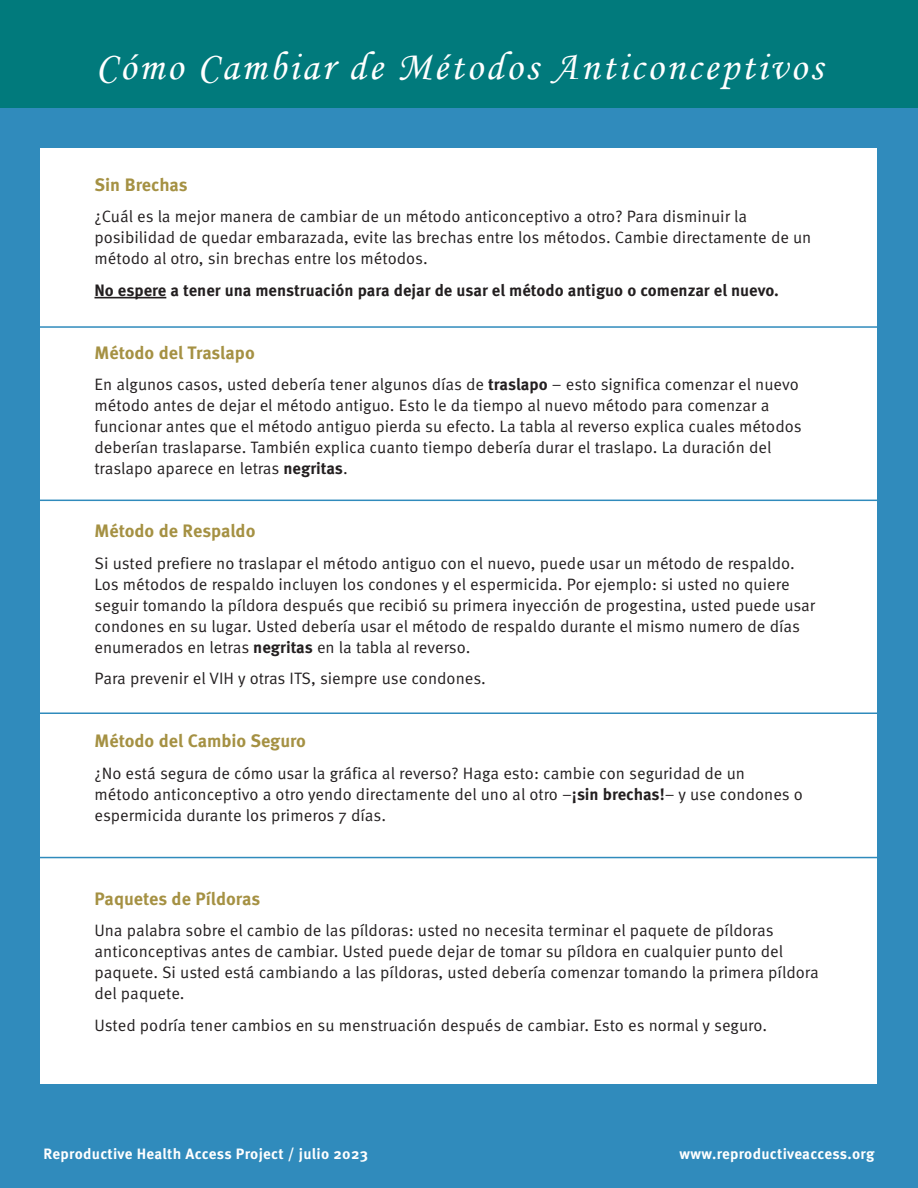
<style>
.page{position:relative;width:918px;height:1188px;background:#308bbc}
.page>*{position:absolute;margin:0;border:0;box-sizing:border-box;transform-origin:0 0}
.t1{font:40.5px "Monotype Corsiva";letter-spacing:.07em;color:#fff}
.body_front{font:700 18px "Meta Pro";color:#a59143}
.subhead_front{font:700 18px "Meta Pro";color:#a59143}
.body_front-2{font:16.5px/21px "Meta Pro Norm";color:#231f20}
.body_front-3{font:700 16.5px "Meta Pro";color:#231f20}
.body{font:700 15px "Meta Pro";letter-spacing:.02em;color:#fff}
.s1{font-family:"Meta Pro";font-weight:700}
</style>
<div class="page">
<div style="left:40px;top:148px;width:838px;height:936px;background:#fff"></div>
<div style="left:0;top:0;width:918px;height:108px;background:#017a7c"></div>
<hr style="left:94px;top:297px;width:72px;height:1px;background:#231f20">
<hr style="left:18px;top:326px;width:877px;height:2px;background:#308bbc">
<hr style="left:18px;top:500px;width:877px;height:1px;background:#308bbc">
<hr style="left:18px;top:712px;width:877px;height:2px;background:#308bbc">
<hr style="left:18px;top:857px;width:877px;height:1px;background:#308bbc">
<p class="t1" style="left:96px;top:42px;width:728px">Cómo Cambiar de Métodos Anticonceptivos</p>
<p class="subhead_front" style="left:94px;top:170px;width:95px">Sin Brechas</p>
<p class="body_front-2" style="left:94px;top:205px;width:718px">¿Cuál es la mejor manera de cambiar de un método anticonceptivo a otro? Para disminuir la posibilidad de quedar embarazada, evite las brechas entre los métodos. Cambie directamente de un método al otro, sin brechas entre los métodos.</p>
<p class="body_front-3" style="left:94px;top:277px;width:686px">No espere a tener una menstruación para dejar de usar el método antiguo o comenzar el nuevo.</p>
<p class="body_front" style="left:94px;top:338px;width:162px">Método del Traslapo</p>
<p class="body_front-2" style="left:94px;top:373px;width:709px">En algunos casos, usted debería tener algunos días de <span class="s1">traslapo</span> – esto significa comenzar el nuevo método antes de dejar el método antiguo. Esto le da tiempo al nuevo método para comenzar a funcionar antes que el método antiguo pierda su efecto. La tabla al reverso explica cuales métodos deberían traslaparse. También explica cuanto tiempo debería durar el traslapo. La duración del traslapo aparece en letras <span class="s1">negritas</span>.</p>
<p class="body_front" style="left:94px;top:517px;width:162px">Método de Respaldo</p>
<p class="body_front-2" style="left:94px;top:551px;width:722px">Si usted prefiere no traslapar el método antiguo con el nuevo, puede usar un método de respaldo.<br>Los métodos de respaldo incluyen los condones y el espermicida. Por ejemplo: si usted no quiere seguir tomando la píldora después que recibió su primera inyección de progestina, usted puede usar condones en su lugar. Usted debería usar el método de respaldo durante el mismo numero de días enumerados en letras <span class="s1">negritas</span> en la tabla al reverso.</p>
<p class="body_front-2" style="left:94px;top:667px;width:393px">Para prevenir el VIH y otras ITS, siempre use condones.</p>
<p class="body_front" style="left:94px;top:727px;width:213px">Método del Cambio Seguro</p>
<p class="body_front-2" style="left:94px;top:761px;width:710px">¿No está segura de cómo usar la gráfica al reverso? Haga esto: cambie con seguridad de un método anticonceptivo a otro yendo directamente del uno al otro –<span class="s1">¡sin brechas!</span>– y use condones o espermicida durante los primeros 7 días.</p>
<p class="subhead_front" style="left:94px;top:884px;width:167px">Paquetes de Píldoras</p>
<p class="body_front-2" style="left:94px;top:919px;width:726px">Una palabra sobre el cambio de las píldoras: usted no necesita terminar el paquete de píldoras anticonceptivas antes de cambiar. Usted puede dejar de tomar su píldora en cualquier punto del paquete. Si usted está cambiando a las píldoras, usted debería comenzar tomando la primera píldora del paquete.</p>
<p class="body_front-2" style="left:94px;top:1013px;width:674px">Usted podría tener cambios en su menstruación después de cambiar. Esto es normal y seguro.</p>
<p class="body" style="left:44px;top:1142px;width:326px">Reproductive Health Access Project / julio 2023</p>
<p class="body" style="left:680px;top:1142px;width:196px">www.reproductiveaccess.org</p>
</div>
